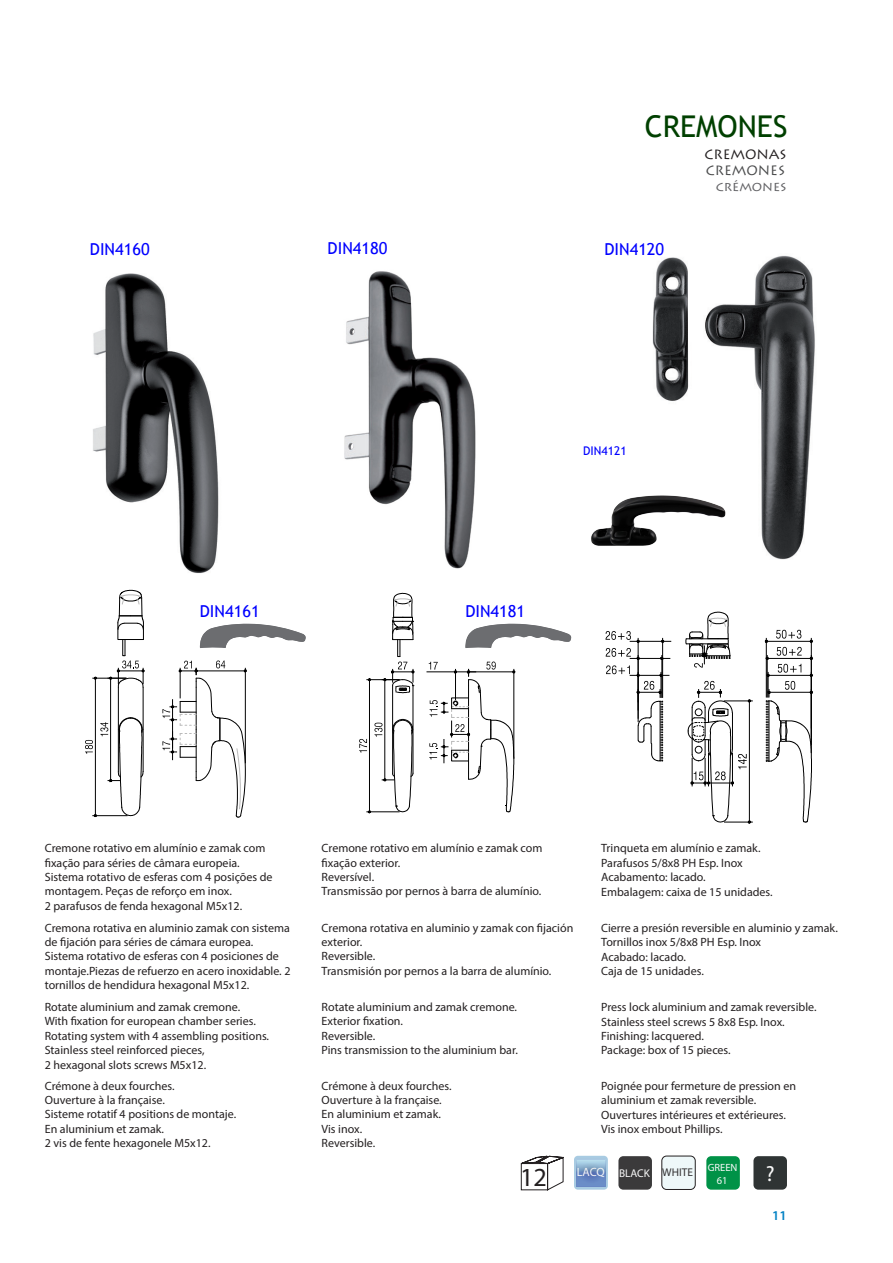
<style>
.page{position:relative;width:893px;height:1263px;background:#fff}
.page>*{position:absolute;margin:0;border:0;box-sizing:border-box;transform-origin:0 0}
.t1{font:30px "Trebuchet MS";color:#004000}
.t2{font:26.1px "Myriad Pro";color:#231f20}
.t3{font:21.9px "Myriad Pro";color:#fafafa}
.t4{font:16.5px "Trebuchet MS";color:#00f}
.t5{font:13.5px/16.2px "Lithos Pro";color:#4b4c4d;text-align:right}
.t6{font:13.5px "Lithos Pro";color:#231f20}
.t7{font:600 13.5px "Myriad Pro";color:#0081c4}
.t8{font:12px/14.4px "Myriad Pro";color:#231f20}
.t9{font:12px "Trebuchet MS";color:#00f}
.t10{font:12px "Myriad Pro";color:#f5f5f6}
.t11{font:11.25px "Myriad Pro";color:#fafafa}
.t12{font:11.25px "Myriad Pro";color:#312f30}
.t13{font:10.5px "Myriad Pro";color:#fafafa}
.s1{color:#636366}
</style>
<div class="page">
<svg style="left:520px;top:1155px;width:44px;height:36px"></svg>
<svg style="left:574px;top:1156px;width:34px;height:34px"></svg>
<div style="left:618px;top:1156px;width:34px;height:34px;background:#3b3a3b;border-radius:5px"></div>
<div style="left:662px;top:1156px;width:33px;height:33px;background:#eef8f9;border-radius:5px"></div>
<div style="left:662px;top:1156px;width:33px;height:34px;border:1px solid #231f20;border-radius:5px"></div>
<div style="left:706px;top:1156px;width:34px;height:34px;background:#009247;border-radius:5px"></div>
<div style="left:753px;top:1156px;width:34px;height:34px;background:#2f3434;border-radius:5px"></div>
<img style="left:93px;top:273px;width:126px;height:300px">
<img style="left:344px;top:271px;width:132px;height:298px">
<hr style="left:118px;top:687px;width:1px;height:42px;background:#000">
<hr style="left:143px;top:729px;width:1px;height:42px;background:#000">
<hr style="left:143px;top:687px;width:1px;height:42px;background:#000">
<hr style="left:110px;top:678px;width:1px;height:102px;background:#000">
<svg style="left:108px;top:590px;width:36px;height:98px"></svg>
<hr style="left:92px;top:678px;width:34px;height:1px;background:#000">
<hr style="left:95px;top:678px;width:1px;height:138px;background:#000">
<svg style="left:85px;top:717px;width:58px;height:100px"></svg>
<svg style="left:162px;top:660px;width:84px;height:158px"></svg>
<hr style="left:392px;top:686px;width:1px;height:87px;background:#000">
<hr style="left:413px;top:686px;width:1px;height:87px;background:#000">
<hr style="left:385px;top:680px;width:1px;height:100px;background:#000">
<hr style="left:366px;top:679px;width:34px;height:1px;background:#000">
<hr style="left:369px;top:680px;width:1px;height:132px;background:#000">
<svg style="left:359px;top:719px;width:54px;height:94px"></svg>
<svg style="left:382px;top:593px;width:32px;height:100px"></svg>
<hr style="left:426px;top:672px;width:43px;height:1px;background:#000">
<svg style="left:429px;top:661px;width:86px;height:151px"></svg>
<svg style="left:465px;top:624px;width:106px;height:24px"></svg>
<svg style="left:200px;top:624px;width:106px;height:24px"></svg>
<img style="left:652px;top:255px;width:163px;height:305px">
<img style="left:591px;top:479px;width:138px;height:81px">
<svg style="left:606px;top:665px;width:63px;height:96px"></svg>
<hr style="left:638px;top:655px;width:1px;height:55px;background:#000">
<hr style="left:662px;top:638px;width:1px;height:60px;background:#000">
<svg style="left:605px;top:631px;width:66px;height:28px"></svg>
<svg style="left:765px;top:630px;width:48px;height:192px"></svg>
<svg style="left:686px;top:612px;width:45px;height:56px"></svg>
<svg style="left:688px;top:681px;width:65px;height:142px"></svg>
<p class="t1" style="left:645px;top:109px;width:144px">CREMONES</p>
<p class="t4" style="left:90px;top:240px;width:61px">DIN4160</p>
<p class="t4" style="left:328px;top:239px;width:61px">DIN4180</p>
<p class="t4" style="left:604px;top:240px;width:61px">DIN4120</p>
<p class="t6" style="left:704px;top:147px;width:84px">CREMONAS</p>
<p class="t5" style="left:706px;top:163px;width:82px">CREMONES <span class="s1">crémones</span></p>
<p class="t4" style="left:200px;top:601px;width:61px">DIN4161</p>
<p class="t4" style="left:465px;top:601px;width:61px">DIN4181</p>
<p class="t9" style="left:583px;top:444px;width:45px">DIN4121</p>
<p class="t8" style="left:45px;top:841px;width:222px">Cremone rotativo em alumínio e zamak com fixação para séries de câmara europeia.</p>
<p class="t8" style="left:45px;top:869px;width:229px">Sistema rotativo de esferas com 4 posições de</p>
<p class="t8" style="left:45px;top:884px;width:189px">montagem. Peças de reforço em inox.</p>
<p class="t8" style="left:45px;top:898px;width:199px">2 parafusos de fenda hexagonal M5x12.</p>
<p class="t8" style="left:45px;top:920px;width:247px">Cremona rotativa en aluminio zamak con sistema de fijación para séries de cámara europea.</p>
<p class="t8" style="left:45px;top:949px;width:247px">Sistema rotativo de esferas con 4 posiciones de montaje.Piezas de refuerzo en acero inoxidable. 2 tornillos de hendidura hexagonal M5x12.</p>
<p class="t8" style="left:45px;top:999px;width:197px">Rotate aluminium and zamak cremone.</p>
<p class="t8" style="left:45px;top:1014px;width:213px">With fixation for european chamber series.</p>
<p class="t8" style="left:45px;top:1028px;width:226px">Rotating system with 4 assembling positions.</p>
<p class="t8" style="left:45px;top:1043px;width:161px">Stainless steel reinforced pieces,</p>
<p class="t8" style="left:45px;top:1057px;width:163px">2 hexagonal slots screws M5x12.</p>
<p class="t8" style="left:45px;top:1078px;width:131px">Crémone à deux fourches.</p>
<p class="t8" style="left:45px;top:1093px;width:122px">Ouverture à la française.</p>
<p class="t8" style="left:45px;top:1107px;width:193px">Sisteme rotatif 4 positions de montaje.</p>
<p class="t8" style="left:45px;top:1121px;width:121px">En aluminium et zamak.</p>
<p class="t8" style="left:45px;top:1136px;width:167px">2 vis de fente hexagonele M5x12.</p>
<p class="t8" style="left:322px;top:841px;width:222px">Cremone rotativo em alumínio e zamak com fixação exterior.</p>
<p class="t8" style="left:322px;top:869px;width:54px">Reversível.</p>
<p class="t8" style="left:322px;top:884px;width:221px">Transmissão por pernos à barra de alumínio.</p>
<p class="t8" style="left:322px;top:920px;width:253px">Cremona rotativa en aluminio y zamak con fijación exterior.</p>
<p class="t8" style="left:322px;top:949px;width:55px">Reversible.</p>
<p class="t8" style="left:322px;top:963px;width:231px">Transmisión por pernos a la barra de alumínio.</p>
<p class="t8" style="left:322px;top:999px;width:197px">Rotate aluminium and zamak cremone.</p>
<p class="t8" style="left:322px;top:1014px;width:83px">Exterior fixation.</p>
<p class="t8" style="left:322px;top:1028px;width:55px">Reversible.</p>
<p class="t8" style="left:322px;top:1043px;width:198px">Pins transmission to the aluminium bar.</p>
<p class="t8" style="left:322px;top:1078px;width:131px">Crémone à deux fourches.</p>
<p class="t8" style="left:322px;top:1093px;width:122px">Ouverture à la française.</p>
<p class="t8" style="left:322px;top:1107px;width:121px">En aluminium et zamak.</p>
<p class="t8" style="left:322px;top:1121px;width:42px">Vis inox.</p>
<p class="t8" style="left:322px;top:1136px;width:55px">Reversible.</p>
<p class="t8" style="left:601px;top:841px;width:161px">Trinqueta em alumínio e zamak.</p>
<p class="t8" style="left:601px;top:855px;width:143px">Parafusos 5/8x8 PH Esp. Inox</p>
<p class="t8" style="left:601px;top:870px;width:106px">Acabamento: lacado.</p>
<p class="t8" style="left:601px;top:884px;width:173px">Embalagem: caixa de 15 unidades.</p>
<p class="t8" style="left:601px;top:920px;width:238px">Cierre a presión reversible en aluminio y zamak.</p>
<p class="t8" style="left:601px;top:935px;width:161px">Tornillos inox 5/8x8 PH Esp. Inox</p>
<p class="t8" style="left:601px;top:949px;width:86px">Acabado: lacado.</p>
<p class="t8" style="left:601px;top:963px;width:104px">Caja de 15 unidades.</p>
<p class="t8" style="left:601px;top:1000px;width:217px">Press lock aluminium and zamak reversible.</p>
<p class="t8" style="left:601px;top:1014px;width:185px">Stainless steel screws 5 8x8 Esp. Inox.</p>
<p class="t8" style="left:601px;top:1028px;width:104px">Finishing: lacquered.</p>
<p class="t8" style="left:601px;top:1043px;width:131px">Package: box of 15 pieces.</p>
<p class="t8" style="left:601px;top:1078px;width:196px">Poignée pour fermeture de pression en aluminium et zamak reversible.</p>
<p class="t8" style="left:601px;top:1107px;width:186px">Ouvertures intérieures et extérieures.</p>
<p class="t8" style="left:601px;top:1122px;width:123px">Vis inox embout Phillips.</p>
<p class="t2" style="left:520px;top:1161px;width:28px">12</p>
<p class="t10" style="left:577px;top:1165px;width:29px">LACQ</p>
<p class="t11" style="left:619px;top:1166px;width:32px">BLACK</p>
<p class="t12" style="left:662px;top:1165px;width:32px">WHITE</p>
<p class="t13" style="left:708px;top:1161px;width:31px">GREEN</p>
<p class="t13" style="left:717px;top:1173px;width:12px">61</p>
<p class="t3" style="left:766px;top:1160px;width:10px">?</p>
<p class="t7" style="left:772px;top:1207px;width:16px">11</p>
</div>
